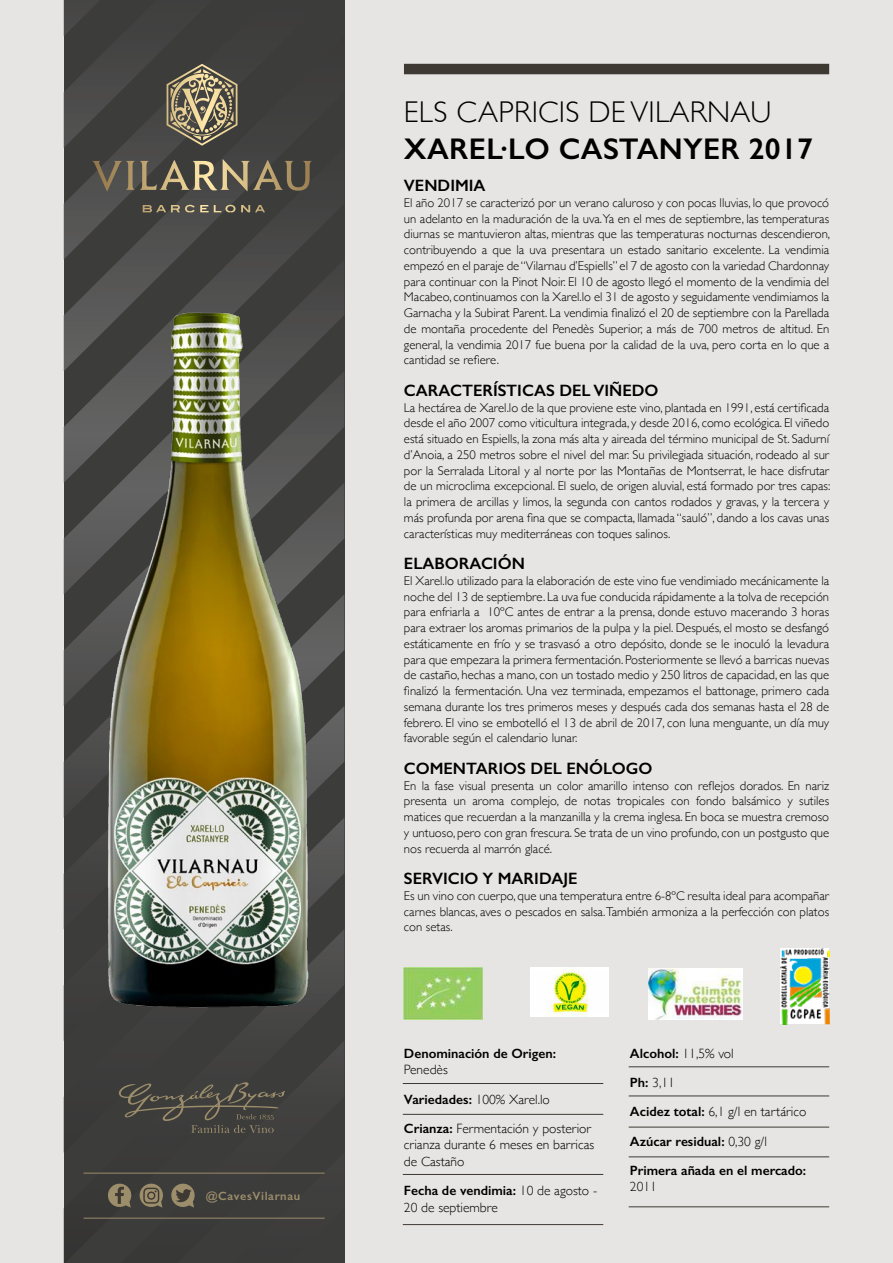
<style>
.page{position:relative;width:893px;height:1263px;background:#e7e5e4}
.page>*{position:absolute;margin:0;border:0;box-sizing:border-box;transform-origin:0 0}
.t1{font:300 30px "Gill Sans";letter-spacing:.01em;color:#000}
.t2{font:600 30px "Gill Sans";letter-spacing:.01em;color:#000}
.t3{font:600 16.5px "Gill Sans";color:#000}
.t4{font:300 13.5px/29.2px "Gill Sans";color:#000}
.t5{font:600 13.5px/29.2px "Gill Sans";color:#000}
.t6{font:300 12.75px/15.8px "Gill Sans";color:#000;text-align:justify}
.t7{font:600 12px "Gill Sans";letter-spacing:.05em;color:#9c8d6b}
.s1{font-weight:600}
.s2{font-weight:300}
</style>
<div class="page">
<div style="left:64px;top:1152px;width:280px;height:111px;background:#3c3c3b"></div>
<div style="left:64px;top:1066px;width:280px;height:86px;background:#3c3c3b"></div>
<svg style="left:64px;top:36px;width:280px;height:235px;background:#40403f"></svg>
<svg style="left:64px;top:0;width:260px;height:259px;background:#414140"></svg>
<svg style="left:118px;top:1082px;width:167px;height:51px;background:#4a4842"></svg>
<svg style="left:64px;top:0;width:173px;height:148px;background:#4e4c47"></svg>
<svg style="left:92px;top:159px;width:220px;height:32px;background:#6a6252"></svg>
<svg style="left:143px;top:205px;width:122px;height:7px"></svg>
<img style="left:63px;top:271px;width:282px;height:795px">
<hr style="left:84px;top:1173px;width:241px;height:1px;background:#9c8d6b">
<hr style="left:403px;top:1083px;width:200px;height:1px;background:#3e3932">
<hr style="left:403px;top:1114px;width:200px;height:1px;background:#3e3932">
<hr style="left:403px;top:1174px;width:200px;height:1px;background:#3e3932">
<hr style="left:403px;top:1224px;width:200px;height:1px;background:#3e3932">
<hr style="left:629px;top:1066px;width:200px;height:1px;background:#3e3932">
<hr style="left:629px;top:1096px;width:200px;height:1px;background:#3e3932">
<hr style="left:629px;top:1127px;width:200px;height:1px;background:#3e3932">
<hr style="left:629px;top:1156px;width:200px;height:1px;background:#3e3932">
<hr style="left:629px;top:1206px;width:200px;height:1px;background:#3e3932">
<hr style="left:84px;top:1218px;width:241px;height:1px;background:#9c8d6b">
<svg style="left:170px;top:1182px;width:26px;height:26px"></svg>
<svg style="left:106px;top:1182px;width:58px;height:26px;background:#67604f"></svg>
<div style="left:404px;top:64px;width:425px;height:10px;background:#3e3932"></div>
<img style="left:781px;top:948px;width:48px;height:76px">
<img style="left:404px;top:968px;width:78px;height:51px">
<img style="left:530px;top:968px;width:78px;height:49px">
<img style="left:648px;top:968px;width:94px;height:51px">
<p class="t7" style="left:206px;top:1189px;width:96px">@CavesVilarnau</p>
<h1 class="t1" style="left:404px;top:88px;width:369px">ELS CAPRICIS DE VILARNAU</h1>
<h1 class="t2" style="left:404px;top:131px;width:411px">XAREL·LO CASTANYER 2017</h1>
<p class="t3" style="left:404px;top:176px;width:83px">VENDIMIA</p>
<p class="t6" style="left:404px;top:194px;width:428px">El año 2017 se caracterizó por un verano caluroso y con pocas lluvias, lo que provocó un adelanto en la maduración de la uva.Ya en el mes de septiembre, las temperaturas diurnas se mantuvieron altas, mientras que las temperaturas nocturnas descendieron, contribuyendo a que la uva presentara un estado sanitario excelente. La vendimia empezó en el paraje de “Vilarnau d’Espiells” el 7 de agosto con la variedad Chardonnay para continuar con la Pinot Noir. El 10 de agosto llegó el momento de la vendimia del Macabeo, continuamos con la Xarel.lo el 31 de agosto y seguidamente vendimiamos la Garnacha y la Subirat Parent. La vendimia finalizó el 20 de septiembre con la Parellada de montaña procedente del Penedès Superior, a más de 700 metros de altitud. En general, la vendimia 2017 fue buena por la calidad de la uva, pero corta en lo que a cantidad se refiere.</p>
<p class="t3" style="left:404px;top:380px;width:256px">CARACTERÍSTICAS DEL VIÑEDO</p>
<p class="t6" style="left:404px;top:399px;width:428px">La hectárea de Xarel.lo de la que proviene este vino, plantada en 1991, está certificada desde el año 2007 como viticultura integrada, y desde 2016, como ecológica. El viñedo está situado en Espiells, la zona más alta y aireada del término municipal de St. Sadurní d’Anoia, a 250 metros sobre el nivel del mar. Su privilegiada situación, rodeado al sur por la Serralada Litoral y al norte por las Montañas de Montserrat, le hace disfrutar de un microclima excepcional. El suelo, de origen aluvial, está formado por tres capas: la primera de arcillas y limos, la segunda con cantos rodados y gravas, y la tercera y más profunda por arena fina que se compacta, llamada “sauló”, dando a los cavas unas características muy mediterráneas con toques salinos.</p>
<p class="t3" style="left:404px;top:554px;width:122px">ELABORACIÓN</p>
<p class="t6" style="left:404px;top:572px;width:427px">El Xarel.lo utilizado para la elaboración de este vino fue vendimiado mecánicamente la noche del 13 de septiembre. La uva fue conducida rápidamente a la tolva de recepción para enfriarla a 10ºC antes de entrar a la prensa, donde estuvo macerando 3 horas para extraer los aromas primarios de la pulpa y la piel. Después, el mosto se desfangó estáticamente en frío y se trasvasó a otro depósito, donde se le inoculó la levadura para que empezara la primera fermentación. Posteriormente se llevó a barricas nuevas de castaño, hechas a mano, con un tostado medio y 250 litros de capacidad, en las que finalizó la fermentación. Una vez terminada, empezamos el battonage, primero cada semana durante los tres primeros meses y después cada dos semanas hasta el 28 de febrero. El vino se embotelló el 13 de abril de 2017, con luna menguante, un día muy favorable según el calendario lunar.</p>
<p class="t3" style="left:404px;top:758px;width:250px">COMENTARIOS DEL ENÓLOGO</p>
<p class="t6" style="left:404px;top:777px;width:427px">En la fase visual presenta un color amarillo intenso con reflejos dorados. En nariz presenta un aroma complejo, de notas tropicales con fondo balsámico y sutiles matices que recuerdan a la manzanilla y la crema inglesa. En boca se muestra cremoso y untuoso, pero con gran frescura. Se trata de un vino profundo, con un postgusto que nos recuerda al marrón glacé.</p>
<p class="t3" style="left:404px;top:869px;width:175px">SERVICIO Y MARIDAJE</p>
<p class="t6" style="left:404px;top:887px;width:427px">Es un vino con cuerpo, que una temperatura entre 6-8ºC resulta ideal para acompañar carnes blancas, aves o pescados en salsa. También armoniza a la perfección con platos con setas.</p>
<p class="t5" style="left:404px;top:1038px;width:154px">Denominación de Origen:</p>
<p class="t4" style="left:404px;top:1055px;width:189px">Penedès<br><span class="s1">Variedades:</span> 100% Xarel.lo<br><span class="s1">Crianza:</span> Fermentación y posterior</p>
<p class="t4" style="left:404px;top:1136px;width:192px;line-height:16.5px">crianza durante 6 meses en barricas de Castaño</p>
<p class="t4" style="left:404px;top:1182px;width:195px;line-height:16.5px"><span class="s1">Fecha de vendimia:</span> 10 de agosto -<br>20 de septiembre</p>
<p class="t5" style="left:630px;top:1038px;width:178px">Alcohol: <span class="s2">11,5% vol<br></span>Ph: <span class="s2">3,11<br></span>Acidez total: <span class="s2">6,1 g/l en tartárico<br></span>Azúcar residual: <span class="s2">0,30 g/l<br></span>Primera añada en el mercado:</p>
<p class="t4" style="left:630px;top:1172px;width:28px">2011</p>
</div>
